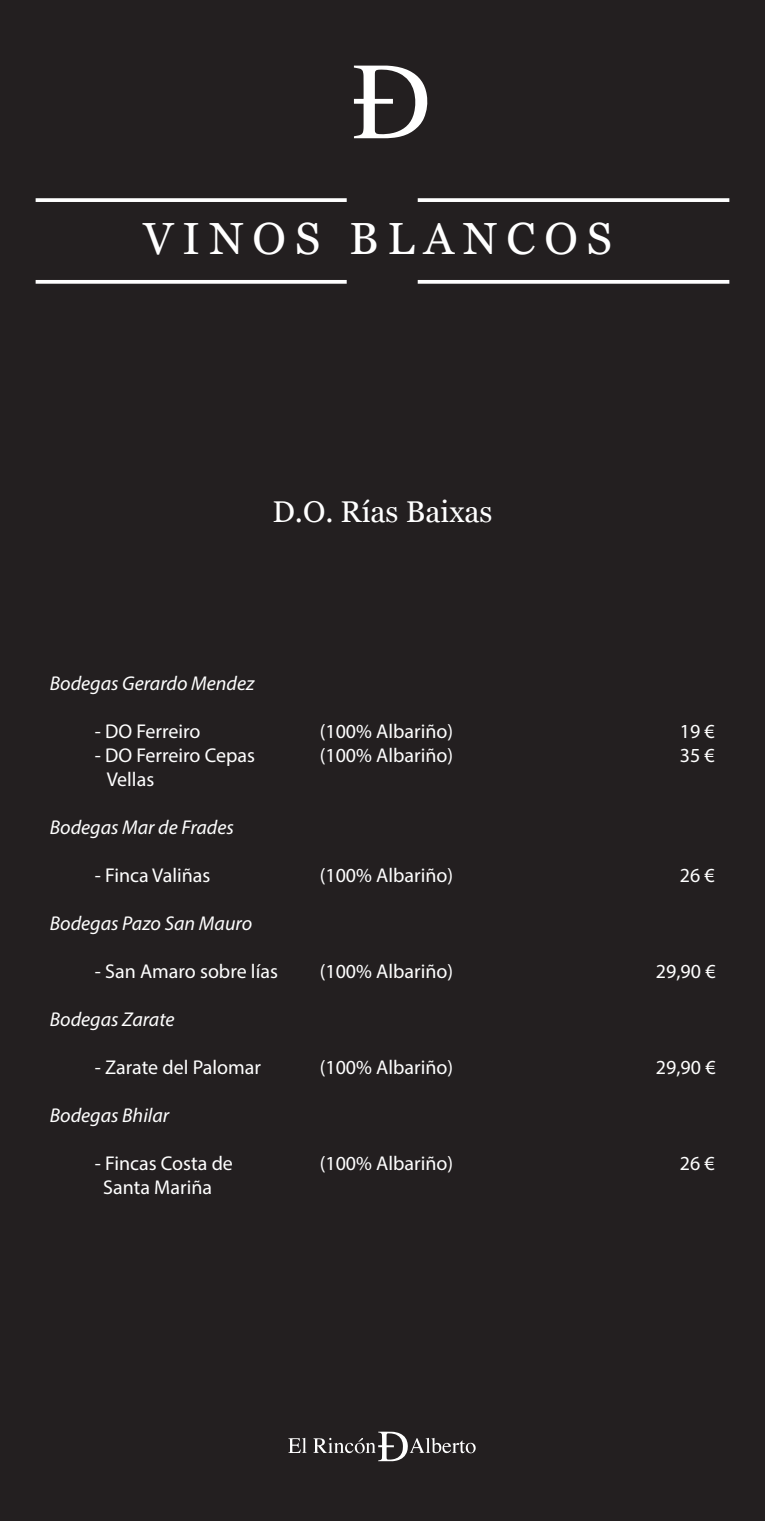
<style>
.page{position:relative;width:765px;height:1521px;background:#fff}
.page>*{position:absolute;margin:0;border:0;box-sizing:border-box;transform-origin:0 0}
.t1{font:45px "Georgia";letter-spacing:.2em;color:#fff}
.t2{font:30px "Georgia";color:#fff}
.t3{font:20px "Myriad Pro";color:#fff}
.t4{font:italic 20px "Myriad Pro";color:#fff}
</style>
<div class="page">
<div style="left:0;top:0;width:764px;height:1520px;background:#231f20"></div>
<svg style="left:354px;top:66px;width:74px;height:72px"></svg>
<svg style="left:418px;top:198px;width:311px;height:4px"></svg>
<svg style="left:36px;top:198px;width:311px;height:4px"></svg>
<svg style="left:418px;top:280px;width:311px;height:4px"></svg>
<svg style="left:36px;top:280px;width:311px;height:4px"></svg>
<svg style="left:288px;top:1438px;width:18px;height:14px"></svg>
<svg style="left:313px;top:1431px;width:163px;height:29px"></svg>
<h1 class="t1" style="left:144px;top:206px;width:470px">VINOS BLANCOS</h1>
<h2 class="t2" style="left:272px;top:489px;width:222px">D.O. Rías Baixas</h2>
<p class="t4" style="left:50px;top:671px;width:206px">Bodegas Gerardo Mendez</p>
<p class="t3" style="left:95px;top:719px;width:107px">- DO Ferreiro</p>
<p class="t3" style="left:320px;top:719px;width:135px">(100% Albariño)</p>
<p class="t3" style="left:680px;top:719px;width:37px">19 €</p>
<p class="t3" style="left:95px;top:743px;width:162px">- DO Ferreiro Cepas</p>
<p class="t3" style="left:320px;top:743px;width:135px">(100% Albariño)</p>
<p class="t3" style="left:680px;top:743px;width:37px">35 €</p>
<p class="t3" style="left:107px;top:767px;width:49px">Vellas</p>
<p class="t4" style="left:50px;top:815px;width:186px">Bodegas Mar de Frades</p>
<p class="t3" style="left:95px;top:863px;width:117px">- Finca Valiñas</p>
<p class="t3" style="left:320px;top:863px;width:135px">(100% Albariño)</p>
<p class="t3" style="left:680px;top:863px;width:37px">26 €</p>
<p class="t4" style="left:50px;top:911px;width:204px">Bodegas Pazo San Mauro</p>
<p class="t3" style="left:95px;top:959px;width:185px">- San Amaro sobre lías</p>
<p class="t3" style="left:320px;top:959px;width:135px">(100% Albariño)</p>
<p class="t3" style="left:656px;top:959px;width:61px">29,90 €</p>
<p class="t4" style="left:50px;top:1007px;width:126px">Bodegas Zarate</p>
<p class="t3" style="left:95px;top:1055px;width:168px">- Zarate del Palomar</p>
<p class="t3" style="left:320px;top:1055px;width:135px">(100% Albariño)</p>
<p class="t3" style="left:656px;top:1055px;width:61px">29,90 €</p>
<p class="t4" style="left:50px;top:1103px;width:121px">Bodegas Bhilar</p>
<p class="t3" style="left:95px;top:1151px;width:140px">- Fincas Costa de</p>
<p class="t3" style="left:320px;top:1151px;width:135px">(100% Albariño)</p>
<p class="t3" style="left:680px;top:1151px;width:37px">26 €</p>
<p class="t3" style="left:103px;top:1175px;width:110px">Santa Mariña</p>
</div>
